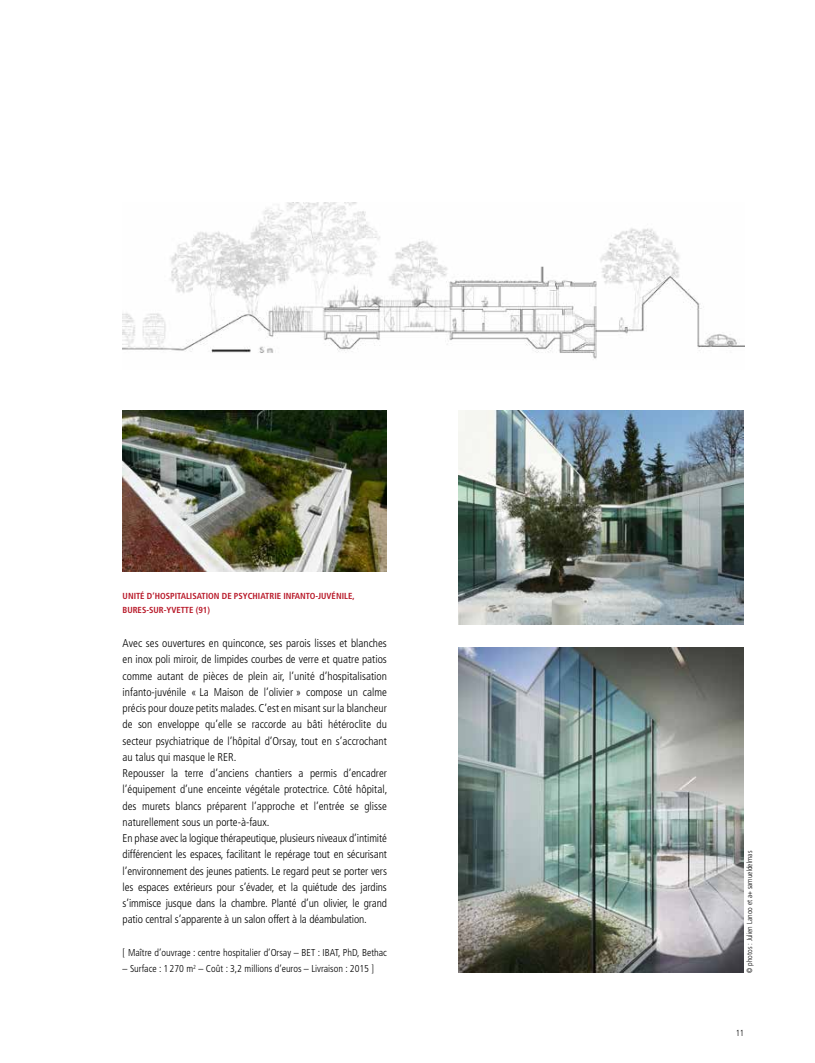
<style>
.page{position:relative;width:815px;height:1063px;background:#fff}
.page>*{position:absolute;margin:0;border:0;box-sizing:border-box;transform-origin:0 0}
.t1{font:300 condensed 11.25px/16.2px "Frutiger";color:#000}
.t2{font:300 condensed 10px "Frutiger";color:#000}
.t3{font:700 condensed 8.75px/13.8px "Frutiger";color:#b81929}
.t4{font:300 condensed 8.75px "Frutiger";color:#000}
.t5{font:300 7.5px "Frutiger";color:#000;scale:.85 1}
</style>
<div class="page">
<img style="left:459px;top:411px;width:285px;height:213px">
<img style="left:123px;top:202px;width:621px;height:157px">
<img style="left:123px;top:411px;width:264px;height:161px">
<img style="left:459px;top:648px;width:285px;height:325px">
<p class="t3" style="left:123px;top:590px;width:233px">UNITÉ D’HOSPITALISATION DE PSYCHIATRIE INFANTO-JUVÉNILE,<br>BURES-SUR-YVETTE (91)</p>
<p class="t1" style="left:123px;top:636px;width:266px">Avec ses ouvertures en quinconce, ses parois lisses et blanches en inox poli miroir, de limpides courbes de verre et quatre patios comme autant de pièces de plein air, l’unité d’hospitalisation infanto-juvénile « La Maison de l’olivier » compose un calme précis pour douze petits malades. C’est en misant sur la blancheur de son enveloppe qu’elle se raccorde au bâti hétéroclite du secteur psychiatrique de l’hôpital d’Orsay, tout en s’accrochant au talus qui masque le RER.<br>Repousser la terre d’anciens chantiers a permis d’encadrer l’équipement d’une enceinte végétale protectrice. Côté hôpital, des murets blancs préparent l’approche et l’entrée se glisse naturellement sous un porte-à-faux.<br>En phase avec la logique thérapeutique, plusieurs niveaux d’intimité différencient les espaces, facilitant le repérage tout en sécurisant l’environnement des jeunes patients. Le regard peut se porter vers les espaces extérieurs pour s’évader, et la quiétude des jardins s’immisce jusque dans la chambre. Planté d’un olivier, le grand patio central s’apparente à un salon offert à la déambulation.</p>
<p class="t2" style="left:123px;top:948px;width:266px">[ Maître d’ouvrage : centre hospitalier d’Orsay – BET : IBAT, PhD, Bethac</p>
<p class="t2" style="left:123px;top:965px;width:253px">– Surface : 1 270 m<sup>2</sup> – Coût : 3,2 millions d’euros – Livraison : 2015 ]</p>
<p class="t5" style="left:747px;top:973px;width:145px;rotate:-90deg">© photos : Julien Lanoo et a+ samueldelmas</p>
<p class="t4" style="left:736px;top:1030px;width:10px">11</p>
</div>
